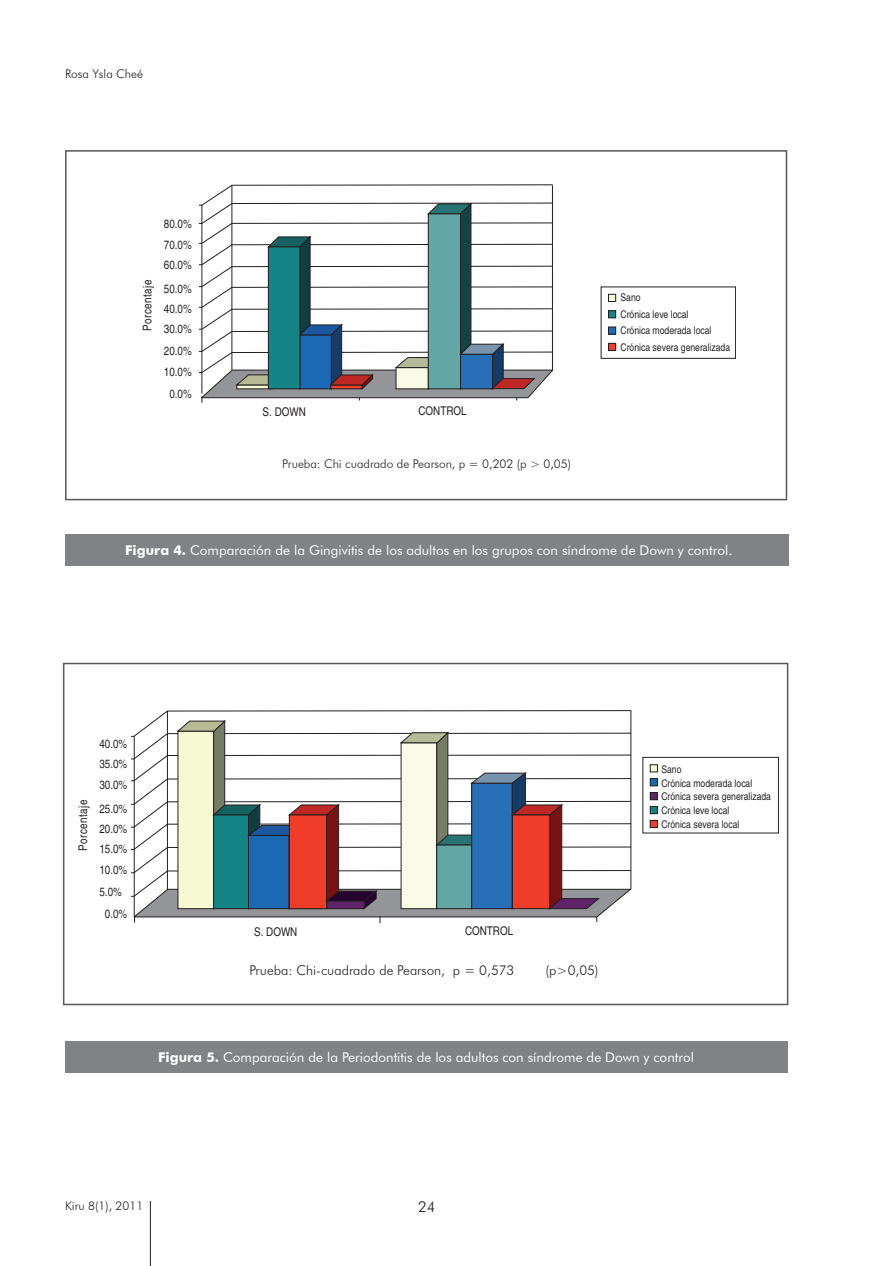
<style>
.page{position:relative;width:896px;height:1266px;background:#fff}
.page>*{position:absolute;margin:0;border:0;box-sizing:border-box;transform-origin:0 0}
.t1{font:300 15px "Futura BT";color:#231f20}
.t2{font:13.5px "Futura BT";color:#fff}
.t3{font:300 13.5px "Futura BT";color:#231f20}
.t4{font:condensed 12px/20.4px "Helvetica";color:#231f20;text-align:justify}
.t5{font:300 12px "Futura BT";color:#231f20}
.t6{font:condensed 12px "Helvetica";letter-spacing:.04em;color:#231f20}
.t7{font:condensed 10.5px/13.6px "Helvetica";color:#231f20}
.s1{font-weight:700}
</style>
<div class="page">
<hr style="left:150px;top:1200px;width:1px;height:65px;background:#231f20">
<div style="left:65px;top:534px;width:723px;height:32px;background:#808285"></div>
<div style="left:65px;top:1041px;width:722px;height:31px;background:#808285"></div>
<svg style="left:199px;top:184px;width:354px;height:219px"></svg>
<hr style="left:231px;top:185px;width:1px;height:185px;background:#231f20">
<hr style="left:552px;top:185px;width:1px;height:185px;background:#231f20">
<svg style="left:200px;top:202px;width:535px;height:196px"></svg>
<div style="left:65px;top:150px;width:722px;height:350px;border:2px solid #57585a"></div>
<div style="left:63px;top:662px;width:725px;height:343px;border:2px solid #57585a"></div>
<svg style="left:131px;top:710px;width:500px;height:213px"></svg>
<svg style="left:631px;top:756px;width:147px;height:134px"></svg>
<div style="left:650px;top:778px;width:7px;height:7px;background:#1c6ab5"></div>
<div style="left:649px;top:778px;width:8px;height:8px;border:1px solid #231f20"></div>
<div style="left:650px;top:764px;width:7px;height:8px;background:#f7f8d4"></div>
<div style="left:649px;top:764px;width:8px;height:8px;border:1px solid #231f20"></div>
<div style="left:650px;top:792px;width:7px;height:7px;background:#61236a"></div>
<div style="left:649px;top:792px;width:8px;height:8px;border:1px solid #231f20"></div>
<div style="left:650px;top:820px;width:7px;height:7px;background:#ef3d29"></div>
<div style="left:649px;top:820px;width:8px;height:8px;border:1px solid #231f20"></div>
<div style="left:650px;top:806px;width:7px;height:7px;background:#148486"></div>
<div style="left:649px;top:806px;width:8px;height:8px;border:1px solid #231f20"></div>
<svg style="left:132px;top:719px;width:499px;height:203px"></svg>
<p class="t5" style="left:65px;top:67px;width:79px">Rosa Ysla Cheé</p>
<p class="t6" style="left:140px;top:331px;width:53px;rotate:-90deg">Porcentaje</p>
<p class="t4" style="left:164px;top:214px;width:29px">80.0% 70.0% 60.0%</p>
<p class="t4" style="left:164px;top:279px;width:29px;line-height:20px">50.0% 40.0% 30.0%</p>
<p class="t4" style="left:164px;top:339px;width:29px;line-height:21.8px;text-align:center">20.0%<br>10.0%<br>0.0%</p>
<p class="t4" style="left:262px;top:401px;width:45px">S. DOWN</p>
<p class="t4" style="left:418px;top:401px;width:50px">CONTROL</p>
<p class="t5" style="left:282px;top:456px;width:290px">Prueba: Chi cuadrado de Pearson, p = 0,202 (p &gt; 0,05)</p>
<p class="t7" style="left:620px;top:289px;width:111px;line-height:16.5px">Sano<br>Crónica leve local<br>Crónica moderada local<br>Crónica severa generalizada</p>
<p class="t2" style="left:125px;top:542px;width:608px"><span class="s1">Figura 4.</span> Comparación de la Gingivitis de los adultos en los grupos con síndrome de Down y control.</p>
<p class="t6" style="left:76px;top:851px;width:53px;rotate:-90deg">Porcentaje</p>
<p class="t4" style="left:99px;top:733px;width:29px">40.0% 35.0% 30.0%</p>
<p class="t4" style="left:99px;top:798px;width:29px;line-height:20px">25.0% 20.0% 15.0%</p>
<p class="t4" style="left:99px;top:859px;width:29px;line-height:21.8px;text-align:center">10.0%<br>5.0%<br>0.0%</p>
<p class="t4" style="left:254px;top:921px;width:45px">S. DOWN</p>
<p class="t4" style="left:465px;top:920px;width:50px">CONTROL</p>
<p class="t3" style="left:249px;top:962px;width:266px">Prueba: Chi-cuadrado de Pearson, p = 0,573</p>
<p class="t3" style="left:545px;top:962px;width:55px">(p&gt;0,05)</p>
<p class="t7" style="left:661px;top:762px;width:111px">Sano<br>Crónica moderada local<br>Crónica severa generalizada<br>Crónica leve local<br>Crónica severa local</p>
<p class="t2" style="left:158px;top:1049px;width:537px"><span class="s1">Figura 5.</span> Comparación de la Periodontitis de los adultos con síndrome de Down y control</p>
<p class="t5" style="left:65px;top:1198px;width:80px">Kiru 8(1), 2011</p>
<p class="t1" style="left:418px;top:1197px;width:19px">24</p>
</div>
